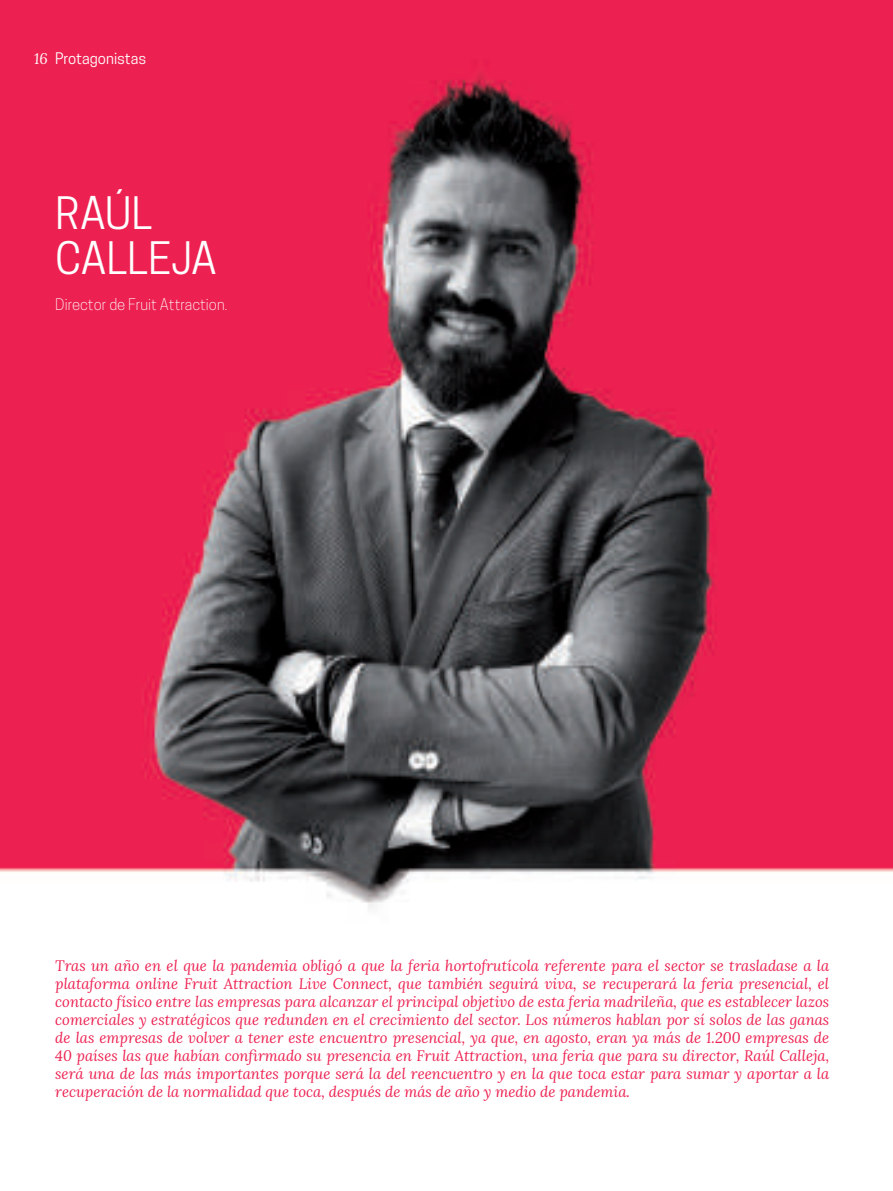
<style>
.page{position:relative;width:893px;height:1191px;background:#fff}
.page>*{position:absolute;margin:0;border:0;box-sizing:border-box;transform-origin:0 0}
.t1{font:42px/45px "Cooper Hewitt";color:#fff}
.t2{font:italic 15px/18px "Lora";color:#ed2151;text-align:justify}
.t3{font:300 15px "Cooper Hewitt";color:#fff}
.t4{font:15px "Cooper Hewitt";color:#fff}
.s1{font-family:"Lora";font-style:italic}
</style>
<div class="page">
<img style="left:0;top:0;width:893px;height:908px">
<p class="t4" style="left:34px;top:50px;width:114px"><span class="s1">16</span> Protagonistas</p>
<h1 class="t1" style="left:55px;top:190px;width:163px">RAÚL<br>CALLEJA</h1>
<p class="t3" style="left:55px;top:295px;width:174px">Director de Fruit Attraction.</p>
<p class="t2" style="left:55px;top:956px;width:775px">Tras un año en el que la pandemia obligó a que la feria hortofrutícola referente para el sector se trasladase a la plataforma online Fruit Attraction Live Connect, que también seguirá viva, se recuperará la feria presencial, el contacto físico entre las empresas para alcanzar el principal objetivo de esta feria madrileña, que es establecer lazos comerciales y estratégicos que redunden en el crecimiento del sector. Los números hablan por sí solos de las ganas de las empresas de volver a tener este encuentro presencial, ya que, en agosto, eran ya más de 1.200 empresas de 40 países las que habían confirmado su presencia en Fruit Attraction, una feria que para su director, Raúl Calleja, será una de las más importantes porque será la del reencuentro y en la que toca estar para sumar y aportar a la recuperación de la normalidad que toca, después de más de año y medio de pandemia.</p>
</div>
